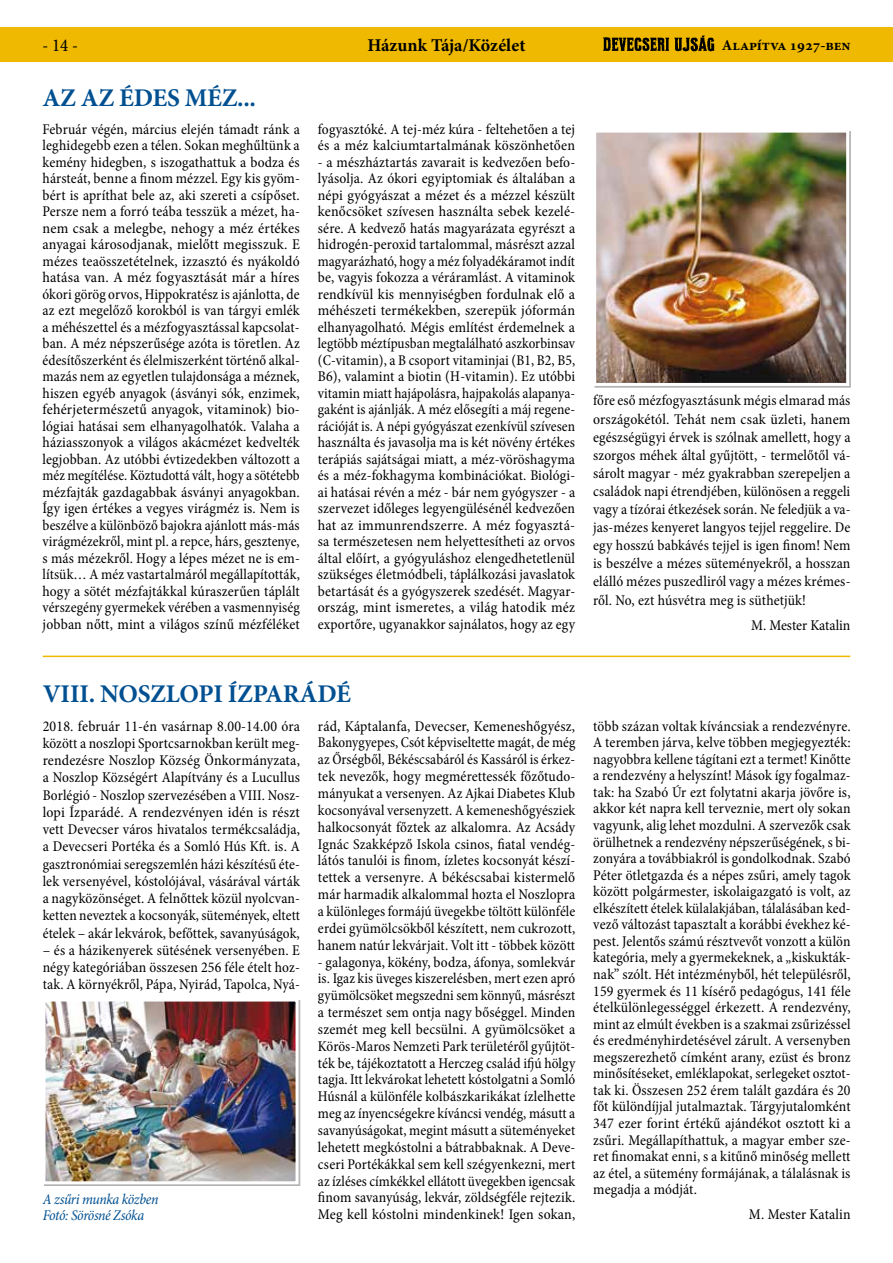
<style>
.page{position:relative;width:893px;height:1263px;background:#fff}
.page>*{position:absolute;margin:0;border:0;box-sizing:border-box;transform-origin:0 0}
.t1{font:700 25.5px "Minion Pro";letter-spacing:-.01em;color:#005091}
.t2{font:700 18px "Minion Pro";color:#000}
.t3{font:18px "Minion Pro Cn Capt";color:#000}
.t4{font:condensed 15px/16.5px "Minion Pro";letter-spacing:.005em;color:#000;text-align:justify}
.t5{font:italic condensed 15px/16.2px "Minion Pro";letter-spacing:-.03em;color:#005091}
.t6{font:700 15px "Minion Pro";letter-spacing:-.01em;color:#000}
</style>
<div class="page">
<div style="left:0;top:28px;width:893px;height:34px;background:#eeb900"></div>
<img style="left:604px;top:35px;width:111px;height:17px">
<img style="left:594px;top:131px;width:257px;height:256px">
<img style="left:44px;top:1000px;width:256px;height:186px">
<hr style="left:43px;top:656px;width:807px;height:1px;background:#eeb900">
<p class="t3" style="left:43px;top:33px;width:37px">- 14 -</p>
<p class="t2" style="left:368px;top:33px;width:159px">Házunk Tája/Közélet</p>
<p class="t6" style="left:722px;top:34px;width:130px">Alapítva 1927-ben</p>
<h1 class="t1" style="left:43px;top:80px;width:215px">AZ AZ ÉDES MÉZ...</h1>
<p class="t4" style="left:43px;top:121px;width:259px">Február végén, március elején támadt ránk a leghidegebb ezen a télen. Sokan meghűltünk a kemény hidegben, s iszogathattuk a bodza és hársteát, benne a finom mézzel. Egy kis gyöm&shy;bért is apríthat bele az, aki szereti a csípőset.<br>Persze nem a forró teába tesszük a mézet, ha&shy;nem csak a melegbe, nehogy a méz értékes anyagai károsodjanak, mielőtt megisszuk. E mézes teaösszetételnek, izzasztó és nyákoldó hatása van. A méz fogyasztását már a híres ókori görög orvos, Hippokratész is ajánlotta, de az ezt megelőző korokból is van tárgyi emlék a méhészettel és a mézfogyasztással kapcsolat&shy;ban. A méz népszerűsége azóta is töretlen. Az édesítőszerként és élelmiszerként történő alkal&shy;mazás nem az egyetlen tulajdonsága a méznek, hiszen egyéb anyagok (ásványi sók, enzimek, fehérjetermészetű anyagok, vitaminok) bio&shy;lógiai hatásai sem elhanyagolhatók. Valaha a háziasszonyok a világos akácmézet kedvelték legjobban. Az utóbbi évtizedekben változott a méz megítélése. Köztudottá vált, hogy a sötétebb mézfajták gazdagabbak ásványi anyagokban.<br>Így igen értékes a vegyes virágméz is. Nem is beszélve a különböző bajokra ajánlott más-más virágmézekről, mint pl. a repce, hárs, gesztenye, s más mézekről. Hogy a lépes mézet ne is em&shy;lítsük… A méz vastartalmáról megállapították, hogy a sötét mézfajtákkal kúraszerűen táplált vérszegény gyermekek vérében a vasmennyiség jobban nőtt, mint a világos színű mézféléket</p>
<p class="t4" style="left:318px;top:121px;width:259px">fogyasztóké. A tej-méz kúra - feltehetően a tej és a méz kalciumtartalmának köszönhetően</p>
<p class="t4" style="left:318px;top:154px;width:259px">- a mészháztartás zavarait is kedvezően befo&shy;lyásolja. Az ókori egyiptomiak és általában a népi gyógyászat a mézet és a mézzel készült kenőcsöket szívesen használta sebek kezelé&shy;sére. A kedvező hatás magyarázata egyrészt a hidrogén-peroxid tartalommal, másrészt azzal magyarázható, hogy a méz folyadékáramot indít be, vagyis fokozza a véráramlást. A vitaminok rendkívül kis mennyiségben fordulnak elő a méhészeti termékekben, szerepük jóformán elhanyagolható. Mégis említést érdemelnek a legtöbb méztípusban megtalálható aszkorbinsav (C-vitamin), a B csoport vitaminjai (B1, B2, B5, B6), valamint a biotin (H-vitamin). Ez utóbbi vitamin miatt hajápolásra, hajpakolás alapanya&shy;gaként is ajánlják. A méz elősegíti a máj regene&shy;rációját is. A népi gyógyászat ezenkívül szívesen használta és javasolja ma is két növény értékes terápiás sajátságai miatt, a méz-vöröshagyma és a méz-fokhagyma kombinációkat. Biológi&shy;ai hatásai révén a méz - bár nem gyógyszer - a szervezet időleges legyengülésénél kedvezően hat az immunrendszerre. A méz fogyasztá&shy;sa természetesen nem helyettesítheti az orvos által előírt, a gyógyuláshoz elengedhetetlenül szükséges életmódbeli, táplálkozási javaslatok betartását és a gyógyszerek szedését. Magyar&shy;ország, mint ismeretes, a világ hatodik méz exportőre, ugyanakkor sajnálatos, hogy az egy</p>
<p class="t4" style="left:593px;top:392px;width:259px;line-height:18.1px">főre eső mézfogyasztásunk mégis elmarad más országokétól. Tehát nem csak üzleti, hanem egészségügyi érvek is szólnak amellett, hogy a szorgos méhek által gyűjtött, - termelőtől vá&shy;sárolt magyar - méz gyakrabban szerepeljen a családok napi étrendjében, különösen a reggeli vagy a tízórai étkezések során. Ne feledjük a va&shy;jas-mézes kenyeret langyos tejjel reggelire. De egy hosszú babkávés tejjel is igen finom! Nem is beszélve a mézes süteményekről, a hosszan elálló mézes puszedliról vagy a mézes krémes&shy;ről. No, ezt húsvétra meg is süthetjük!</p>
<p class="t4" style="left:751px;top:617px;width:101px">M. Mester Katalin</p>
<h1 class="t1" style="left:43px;top:675px;width:310px">VIII. NOSZLOPI ÍZPARÁDÉ</h1>
<p class="t4" style="left:43px;top:717px;width:259px;line-height:17.2px">2018. február 11-én vasárnap 8.00-14.00 óra között a noszlopi Sportcsarnokban került meg&shy;rendezésre Noszlop Község Önkormányzata, a Noszlop Községért Alapítvány és a Lucullus Borlégió - Noszlop szervezésében a VIII. Nosz&shy;lopi Ízparádé. A rendezvényen idén is részt vett Devecser város hivatalos termékcsaládja, a Devecseri Portéka és a Somló Hús Kft. is. A gasztronómiai seregszemlén házi készítésű éte&shy;lek versenyével, kóstolójával, vásárával várták a nagyközönséget. A felnőttek közül nyolcvan&shy;ketten neveztek a kocsonyák, sütemények, eltett ételek – akár lekvárok, befőttek, savanyúságok,</p>
<p class="t4" style="left:43px;top:942px;width:259px;line-height:17.2px">– és a házikenyerek sütésének versenyében. E négy kategóriában összesen 256 féle ételt hoz&shy;tak. A környékről, Pápa, Nyirád, Tapolca, Nyá-</p>
<p class="t5" style="left:43px;top:1191px;width:117px">A zsűri munka közben<br>Fotó: Sörösné Zsóka</p>
<p class="t4" style="left:318px;top:718px;width:259px">rád, Káptalanfa, Devecser, Kemeneshőgyész, Bakonygyepes, Csót képviseltette magát, de még az Őrségből, Békéscsabáról és Kassáról is érkez&shy;tek nevezők, hogy megmérettessék főzőtudo&shy;mányukat a versenyen. Az Ajkai Diabetes Klub kocsonyával versenyzett. A kemeneshőgyésziek halkocsonyát főztek az alkalomra. Az Acsády Ignác Szakképző Iskola csinos, fiatal vendég&shy;látós tanulói is finom, ízletes kocsonyát készí&shy;tettek a versenyre. A békéscsabai kistermelő már harmadik alkalommal hozta el Noszlopra a különleges formájú üvegekbe töltött különféle erdei gyümölcsökből készített, nem cukrozott, hanem natúr lekvárjait. Volt itt - többek között</p>
<p class="t4" style="left:318px;top:953px;width:259px">- galagonya, kökény, bodza, áfonya, somlekvár is. Igaz kis üveges kiszerelésben, mert ezen apró gyümölcsöket megszedni sem könnyű, másrészt a természet sem ontja nagy bőséggel. Minden szemét meg kell becsülni. A gyümölcsöket a Körös-Maros Nemzeti Park területéről gyűjtöt&shy;ték be, tájékoztatott a Herczeg család ifjú hölgy tagja. Itt lekvárokat lehetett kóstolgatni a Somló Húsnál a különféle kolbászkarikákat ízlelhette meg az ínyencségekre kíváncsi vendég, másutt a savanyúságokat, megint másutt a süteményeket lehetett megkóstolni a bátrabbaknak. A Deve&shy;cseri Portékákkal sem kell szégyenkezni, mert az ízléses címkékkel ellátott üvegekben igencsak finom savanyúság, lekvár, zöldségféle rejtezik.<br>Meg kell kóstolni mindenkinek! Igen sokan,</p>
<p class="t4" style="left:593px;top:718px;width:259px">több százan voltak kíváncsiak a rendezvényre.<br>A teremben járva, kelve többen megjegyezték: nagyobbra kellene tágítani ezt a termet! Kinőtte a rendezvény a helyszínt! Mások így fogalmaz&shy;tak: ha Szabó Úr ezt folytatni akarja jövőre is, akkor két napra kell terveznie, mert oly sokan vagyunk, alig lehet mozdulni. A szervezők csak örülhetnek a rendezvény népszerűségének, s bi&shy;zonyára a továbbiakról is gondolkodnak. Szabó Péter ötletgazda és a népes zsűri, amely tagok között polgármester, iskolaigazgató is volt, az elkészített ételek külalakjában, tálalásában ked&shy;vező változást tapasztalt a korábbi évekhez ké&shy;pest. Jelentős számú résztvevőt vonzott a külön kategória, mely a gyermekeknek, a „kiskukták&shy;nak” szólt. Hét intézményből, hét településről, 159 gyermek és 11 kísérő pedagógus, 141 féle ételkülönlegességgel érkezett. A rendezvény, mint az elmúlt években is a szakmai zsűrizéssel és eredményhirdetésével zárult. A versenyben megszerezhető címként arany, ezüst és bronz minősítéseket, emléklapokat, serlegeket osztot&shy;tak ki. Összesen 252 érem talált gazdára és 20 főt különdíjjal jutalmaztak. Tárgyjutalomként 347 ezer forint értékű ajándékot osztott ki a zsűri. Megállapíthattuk, a magyar ember sze&shy;ret finomakat enni, s a kitűnő minőség mellett az étel, a sütemény formájának, a tálalásnak is megadja a módját.</p>
<p class="t4" style="left:749px;top:1206px;width:103px">M. Mester Katalin</p>
</div>
